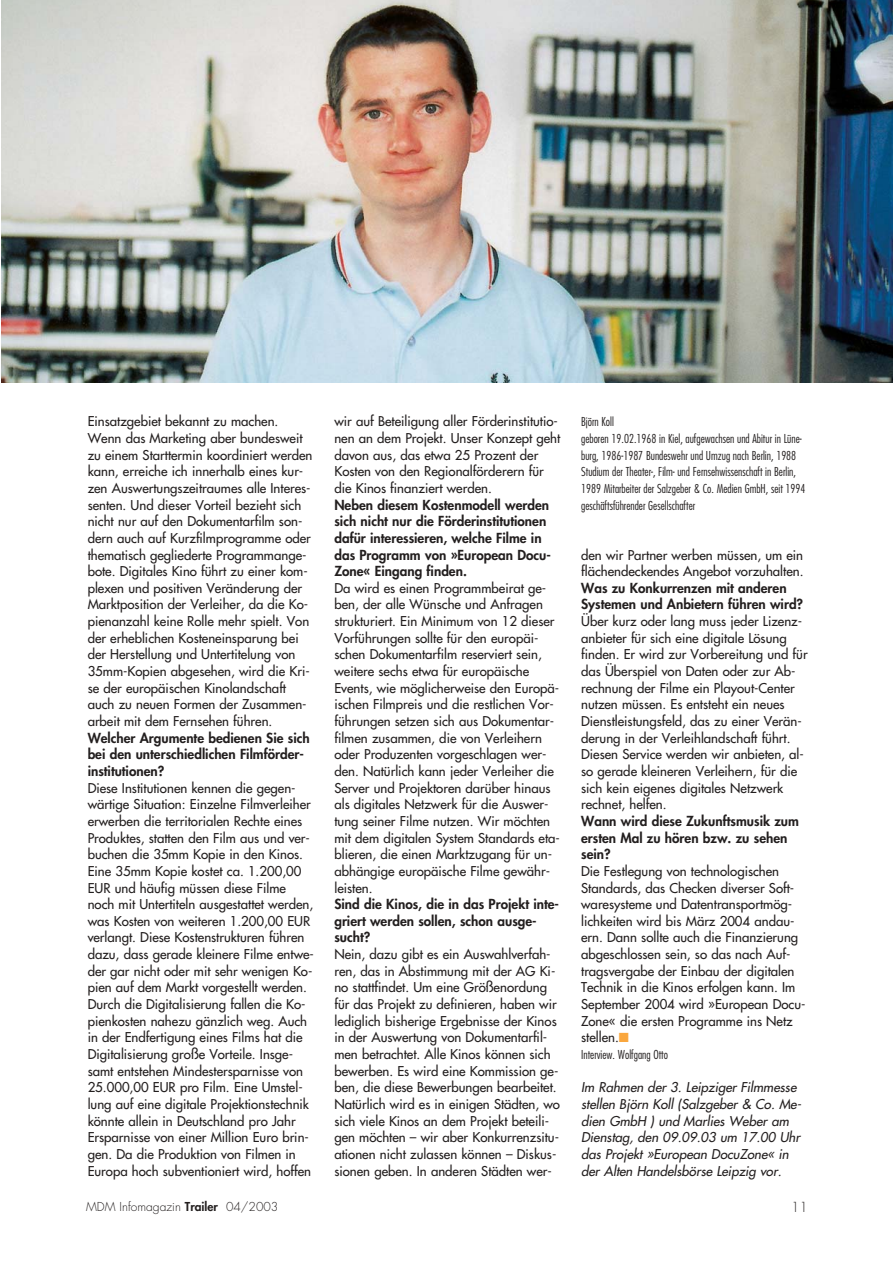
<style>
.page{position:relative;width:893px;height:1263px;background:#fff}
.page>*{position:absolute;margin:0;border:0;box-sizing:border-box;transform-origin:0 0}
.t1{font:800 13.5px/16.6px "Futura";color:#231f1f}
.t2{font:300 13.5px "Futura";color:#231f1f}
.t3{font:13.2px/16.6px "Futura";color:#231f1f}
.t4{font:italic 13.2px/16.6px "Futura";color:#231f1f}
.t5{font:300 condensed 12px/16.6px "Futura";color:#231f1f}
.t6{font:300 12px "Futura";color:#231f1f}
.s1{color:#faa73e}
.s2{font-weight:800}
</style>
<div class="page">
<img style="left:1px;top:0;width:891px;height:383px">
<p class="t3" style="left:88px;top:414px;width:226px">Einsatzgebiet bekannt zu machen.<br>Wenn das Marketing aber bundesweit zu einem Starttermin koordiniert werden kann, erreiche ich innerhalb eines kur&shy;zen Auswertungszeitraumes alle Interes&shy;senten. Und dieser Vorteil bezieht sich nicht nur auf den Dokumentarfilm son&shy;dern auch auf Kurzfilmprogramme oder thematisch gegliederte Programmange&shy;bote. Digitales Kino führt zu einer kom&shy;plexen und positiven Veränderung der Marktposition der Verleiher, da die Ko&shy;pienanzahl keine Rolle mehr spielt. Von der erheblichen Kosteneinsparung bei der Herstellung und Untertitelung von 35mm-Kopien abgesehen, wird die Kri&shy;se der europäischen Kinolandschaft auch zu neuen Formen der Zusammen&shy;arbeit mit dem Fernsehen führen.</p>
<p class="t1" style="left:88px;top:730px;width:223px">Welcher Argumente bedienen Sie sich bei den unterschiedlichen Filmförder&shy;institutionen?</p>
<p class="t3" style="left:88px;top:780px;width:228px">Diese Institutionen kennen die gegen&shy;wärtige Situation: Einzelne Filmverleiher erwerben die territorialen Rechte eines Produktes, statten den Film aus und ver&shy;buchen die 35mm Kopie in den Kinos.<br>Eine 35mm Kopie kostet ca. 1.200,00<br>EUR und häufig müssen diese Filme noch mit Untertiteln ausgestattet werden, was Kosten von weiteren 1.200,00 EUR verlangt. Diese Kostenstrukturen führen dazu, dass gerade kleinere Filme entwe&shy;der gar nicht oder mit sehr wenigen Ko&shy;pien auf dem Markt vorgestellt werden.<br>Durch die Digitalisierung fallen die Ko&shy;pienkosten nahezu gänzlich weg. Auch in der Endfertigung eines Films hat die Digitalisierung große Vorteile. Insge&shy;samt entstehen Mindestersparnisse von 25.000,00 EUR pro Film. Eine Umstel&shy;lung auf eine digitale Projektionstechnik könnte allein in Deutschland pro Jahr Ersparnisse von einer Million Euro brin&shy;gen. Da die Produktion von Filmen in Europa hoch subventioniert wird, hoffen</p>
<p class="t3" style="left:334px;top:414px;width:227px">wir auf Beteiligung aller Förderinstitutio&shy;nen an dem Projekt. Unser Konzept geht davon aus, das etwa 25 Prozent der Kosten von den Regionalförderern für die Kinos finanziert werden.</p>
<p class="t1" style="left:334px;top:497px;width:218px">Neben diesem Kostenmodell werden sich nicht nur die Förderinstitutionen dafür interessieren, welche Filme in das Programm von »European Docu-Zone« Eingang finden.</p>
<p class="t3" style="left:334px;top:581px;width:227px">Da wird es einen Programmbeirat ge&shy;ben, der alle Wünsche und Anfragen strukturiert. Ein Minimum von 12 dieser Vorführungen sollte für den europäi&shy;schen Dokumentarfilm reserviert sein, weitere sechs etwa für europäische Events, wie möglicherweise den Europä&shy;ischen Filmpreis und die restlichen Vor&shy;führungen setzen sich aus Dokumentar&shy;filmen zusammen, die von Verleihern oder Produzenten vorgeschlagen wer&shy;den. Natürlich kann jeder Verleiher die Server und Projektoren darüber hinaus als digitales Netzwerk für die Auswer&shy;tung seiner Filme nutzen. Wir möchten mit dem digitalen System Standards eta&shy;blieren, die einen Marktzugang für un&shy;abhängige europäische Filme gewähr&shy;leisten.</p>
<p class="t1" style="left:334px;top:897px;width:226px">Sind die Kinos, die in das Projekt inte&shy;griert werden sollen, schon ausge&shy;sucht?</p>
<p class="t3" style="left:334px;top:947px;width:227px">Nein, dazu gibt es ein Auswahlverfah&shy;ren, das in Abstimmung mit der AG Ki&shy;no stattfindet. Um eine Größenordung für das Projekt zu definieren, haben wir lediglich bisherige Ergebnisse der Kinos in der Auswertung von Dokumentarfil&shy;men betrachtet. Alle Kinos können sich bewerben. Es wird eine Kommission ge&shy;ben, die diese Bewerbungen bearbeitet.<br>Natürlich wird es in einigen Städten, wo sich viele Kinos an dem Projekt beteili&shy;gen möchten – wir aber Konkurrenzsitu&shy;ationen nicht zulassen können – Diskus&shy;sionen geben. In anderen Städten wer-</p>
<p class="t5" style="left:581px;top:414px;width:226px">Björn Koll<br>geboren 19.02.1968 in Kiel, aufgewachsen und Abitur in Lüne&shy;burg, 1986-1987 Bundeswehr und Umzug nach Berlin, 1988<br>Studium der Theater-, Film- und Fernsehwissenschaft in Berlin, 1989 Mitarbeiter der Salzgeber &amp; Co. Medien GmbH, seit 1994 geschäftsführender Gesellschafter</p>
<p class="t3" style="left:581px;top:547px;width:224px">den wir Partner werben müssen, um ein flächendeckendes Angebot vorzuhalten.</p>
<p class="t1" style="left:581px;top:581px;width:223px">Was zu Konkurrenzen mit anderen<br>Systemen und Anbietern führen wird?</p>
<p class="t3" style="left:581px;top:614px;width:228px">Über kurz oder lang muss jeder Lizenz&shy;anbieter für sich eine digitale Lösung finden. Er wird zur Vorbereitung und für das Überspiel von Daten oder zur Ab&shy;rechnung der Filme ein Playout-Center nutzen müssen. Es entsteht ein neues Dienstleistungsfeld, das zu einer Verän&shy;derung in der Verleihlandschaft führt.<br>Diesen Service werden wir anbieten, al&shy;so gerade kleineren Verleihern, für die sich kein eigenes digitales Netzwerk rechnet, helfen.</p>
<p class="t1" style="left:581px;top:814px;width:219px">Wann wird diese Zukunftsmusik zum ersten Mal zu hören bzw. zu sehen sein?</p>
<p class="t3" style="left:581px;top:864px;width:226px">Die Festlegung von technologischen Standards, das Checken diverser Soft&shy;waresysteme und Datentransportmög&shy;lichkeiten wird bis März 2004 andau&shy;ern. Dann sollte auch die Finanzierung abgeschlossen sein, so das nach Auf&shy;tragsvergabe der Einbau der digitalen Technik in die Kinos erfolgen kann. Im September 2004 wird »European Docu-Zone« die ersten Programme ins Netz stellen.<span class="s1">■</span></p>
<p class="t5" style="left:581px;top:1047px;width:88px">Interview. Wolfgang Otto</p>
<p class="t4" style="left:581px;top:1080px;width:221px">Im Rahmen der 3. Leipziger Filmmesse stellen Björn Koll (Salzgeber &amp; Co. Me&shy;dien GmbH ) und Marlies Weber am Dienstag, den 09.09.03 um 17.00 Uhr das Projekt »European DocuZone« in der Alten Handelsbörse Leipzig vor.</p>
<p class="t6" style="left:86px;top:1201px;width:194px">MDM Infomagazin <span class="s2">Trailer</span> 04/2003</p>
<p class="t2" style="left:791px;top:1201px;width:18px">11</p>
</div>
